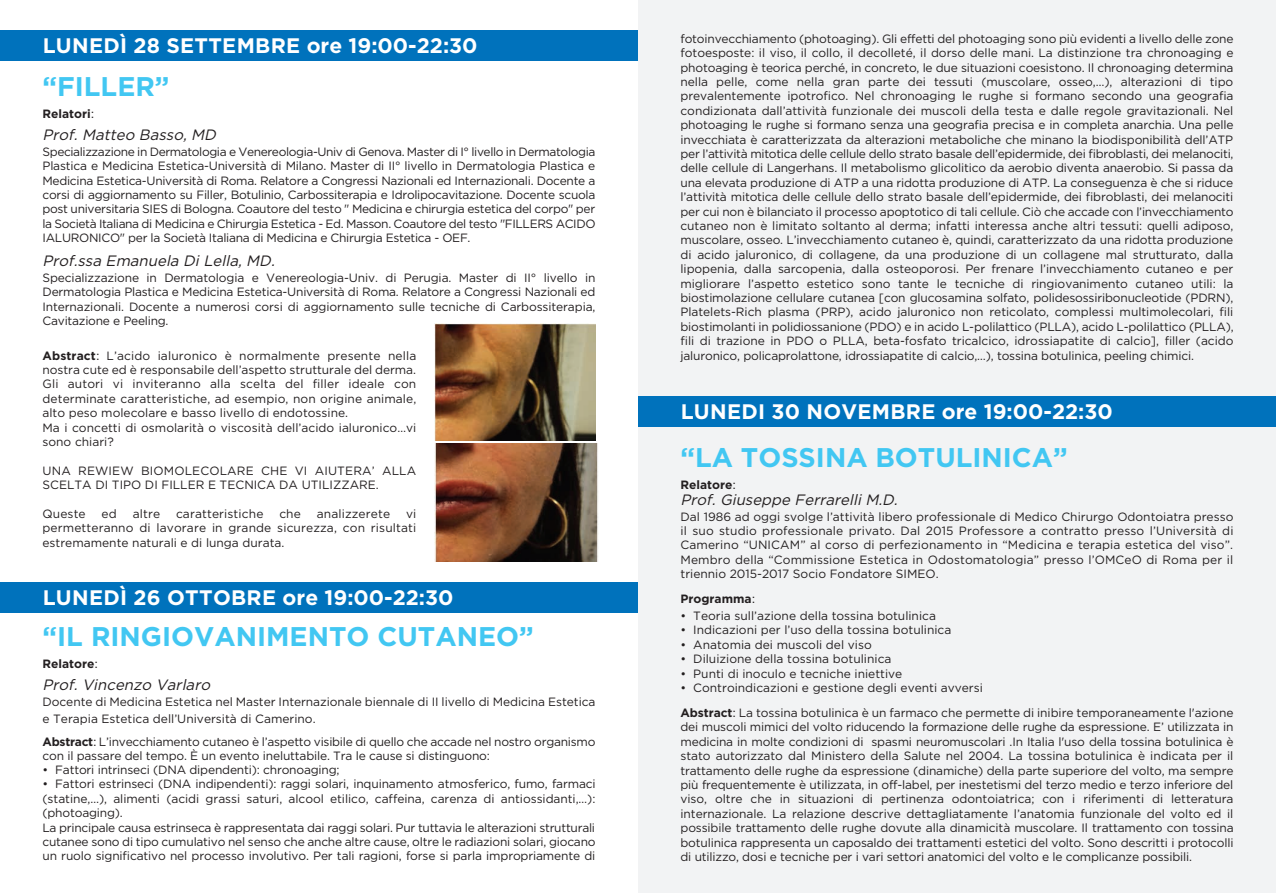
<style>
.page{position:relative;width:1276px;height:893px;background:#fff}
.page>*{position:absolute;margin:0;border:0;box-sizing:border-box;transform-origin:0 0}
.t1{font:700 27px "Gotham";color:#42c7f2}
.t2{font:700 21px "Gotham";letter-spacing:.015em;color:#fff}
.t3{font:italic 15px "Gotham";color:#231f20}
.t4{font:12px/14.4px "Gotham";letter-spacing:-.005em;color:#231f20;text-align:justify}
.t5{font:700 12px "Gotham";color:#231f20}
.s1{font-family:"Swiss 721 BT";font-weight:400}
.s2{font-weight:700}
.s3{font-family:"Swiss 721 BT"}
</style>
<div class="page">
<div style="left:0;top:30px;width:638px;height:31px;background:#0072bc"></div>
<div style="left:638px;top:0;width:638px;height:893px;background:#f2f3f4"></div>
<div style="left:0;top:582px;width:638px;height:31px;background:#0072bc"></div>
<div style="left:638px;top:396px;width:638px;height:31px;background:#0072bc"></div>
<img style="left:434px;top:323px;width:162px;height:117px">
<img style="left:434px;top:444px;width:164px;height:118px">
<h2 class="t2" style="left:43px;top:33px;width:436px">LUNEDÌ 28 SETTEMBRE ore 19:00-22:30</h2>
<h1 class="t1" style="left:43px;top:71px;width:128px">“FILLER”</h1>
<p class="t5" style="left:43px;top:106px;width:53px">Relatori<span class="s1">:</span></p>
<p class="t3" style="left:43px;top:126px;width:178px">Prof. Matteo Basso, MD</p>
<p class="t4" style="left:43px;top:144px;width:554px">Specializzazione in Dermatologia e Venereologia-Univ di Genova. Master di I° livello in Dermatologia Plastica e Medicina Estetica-Università di Milano. Master di II° livello in Dermatologia Plastica e Medicina Estetica-Università di Roma. Relatore a Congressi Nazionali ed Internazionali. Docente a corsi di aggiornamento su Filler, Botulinio, Carbossiterapia e Idrolipocavitazione. Docente scuola post universitaria SIES di Bologna. Coautore del testo " Medicina e chirurgia estetica del corpo" per la Società Italiana di Medicina e Chirurgia Estetica - Ed. Masson. Coautore del testo "FILLERS ACIDO IALURONICO" per la Società Italiana di Medicina e Chirurgia Estetica - OEF.</p>
<p class="t3" style="left:43px;top:253px;width:237px">Prof.ssa Emanuela Di Lella, MD.</p>
<p class="t4" style="left:43px;top:270px;width:554px">Specializzazione in Dermatologia e Venereologia-Univ. di Perugia. Master di II° livello in Dermatologia Plastica e Medicina Estetica-Università di Roma. Relatore a Congressi Nazionali ed Internazionali. Docente a numerosi corsi di aggiornamento sulle tecniche di Carbossiterapia, Cavitazione e Peeling.</p>
<p class="t4" style="left:43px;top:348px;width:375px;text-align:left"><span class="s2">Abstract</span><span class="s3">:</span> L’acido ialuronico è normalmente presente nella nostra cute ed è responsabile dell’aspetto strutturale del derma.<br>Gli autori vi inviteranno alla scelta del filler ideale con determinate caratteristiche, ad esempio, non origine animale, alto peso molecolare e basso livello di endotossine.<br>Ma i concetti di osmolarità o viscosità dell’acido ialuronico…vi sono chiari?</p>
<p class="t4" style="left:43px;top:463px;width:375px">UNA REWIEW BIOMOLECOLARE CHE VI AIUTERA’ ALLA<br>SCELTA DI TIPO DI FILLER E TECNICA DA UTILIZZARE.</p>
<p class="t4" style="left:43px;top:506px;width:45px">Queste</p>
<p class="t4" style="left:102px;top:506px;width:17px">ed</p>
<p class="t4" style="left:133px;top:506px;width:29px">altre</p>
<p class="t4" style="left:176px;top:506px;width:89px">caratteristiche</p>
<p class="t4" style="left:279px;top:506px;width:23px">che</p>
<p class="t4" style="left:317px;top:506px;width:75px">analizzerete</p>
<p class="t4" style="left:43px;top:506px;width:375px;text-indent:363px">vi permetteranno di lavorare in grande sicurezza, con risultati estremamente naturali e di lunga durata.</p>
<h2 class="t2" style="left:43px;top:585px;width:412px">LUNEDÌ 26 OTTOBRE ore 19:00-22:30</h2>
<h1 class="t1" style="left:43px;top:621px;width:493px">“IL RINGIOVANIMENTO CUTANEO”</h1>
<p class="t5" style="left:43px;top:657px;width:57px">Relatore<span class="s1">:</span></p>
<p class="t3" style="left:43px;top:677px;width:172px">Prof. Vincenzo Varlaro</p>
<p class="t4" style="left:42px;top:693px;width:554px;line-height:16.6px">Docente di Medicina Estetica nel Master Internazionale biennale di II livello di Medicina Estetica e Terapia Estetica dell’Università di Camerino.</p>
<p class="t4" style="left:42px;top:734px;width:554px"><span class="s2">Abstract</span><span class="s3">:</span> L’invecchiamento cutaneo è l’aspetto visibile di quello che accade nel nostro organismo con il passare del tempo. È un evento ineluttabile. Tra le cause si distinguono:</p>
<p class="t4" style="left:42px;top:762px;width:299px">• Fattori intrinseci (DNA dipendenti): chronoaging;</p>
<p class="t4" style="left:42px;top:777px;width:555px;text-align:left">• Fattori estrinseci (DNA indipendenti): raggi solari, inquinamento atmosferico, fumo, farmaci (statine,…), alimenti (acidi grassi saturi, alcool etilico, caffeina, carenza di antiossidanti,…): (photoaging).<br>La principale causa estrinseca è rappresentata dai raggi solari. Pur tuttavia le alterazioni strutturali cutanee sono di tipo cumulativo nel senso che anche altre cause, oltre le radiazioni solari, giocano un ruolo significativo nel processo involutivo. Per tali ragioni, forse si parla impropriamente di</p>
<p class="t4" style="left:680px;top:31px;width:554px">fotoinvecchiamento (photoaging). Gli effetti del photoaging sono più evidenti a livello delle zone fotoesposte: il viso, il collo, il decolleté, il dorso delle mani. La distinzione tra chronoaging e photoaging è teorica perché, in concreto, le due situazioni coesistono. Il chronoaging determina nella pelle, come nella gran parte dei tessuti (muscolare, osseo,…), alterazioni di tipo prevalentemente ipotrofico. Nel chronoaging le rughe si formano secondo una geografia condizionata dall’attività funzionale dei muscoli della testa e dalle regole gravitazionali. Nel photoaging le rughe si formano senza una geografia precisa e in completa anarchia. Una pelle invecchiata è caratterizzata da alterazioni metaboliche che minano la biodisponibilità dell’ATP per l’attività mitotica delle cellule dello strato basale dell’epidermide, dei fibroblasti, dei melanociti, delle cellule di Langerhans. Il metabolismo glicolitico da aerobio diventa anaerobio. Si passa da una elevata produzione di ATP a una ridotta produzione di ATP. La conseguenza è che si riduce l’attività mitotica delle cellule dello strato basale dell’epidermide, dei fibroblasti, dei melanociti per cui non è bilanciato il processo apoptotico di tali cellule. Ciò che accade con l’invecchiamento cutaneo non è limitato soltanto al derma; infatti interessa anche altri tessuti: quelli adiposo, muscolare, osseo. L’invecchiamento cutaneo è, quindi, caratterizzato da una ridotta produzione di acido jaluronico, di collagene, da una produzione di un collagene mal strutturato, dalla lipopenia, dalla sarcopenia, dalla osteoporosi. Per frenare l’invecchiamento cutaneo e per migliorare l’aspetto estetico sono tante le tecniche di ringiovanimento cutaneo utili: la biostimolazione cellulare cutanea [con glucosamina solfato, polidesossiribonucleotide (PDRN), Platelets-Rich plasma (PRP), acido jaluronico non reticolato, complessi multimolecolari, fili biostimolanti in polidiossanione (PDO) e in acido L-polilattico (PLLA), acido L-polilattico (PLLA), fili di trazione in PDO o PLLA, beta-fosfato tricalcico, idrossiapatite di calcio], filler (acido jaluronico, policaprolattone, idrossiapatite di calcio,…), tossina botulinica, peeling chimici.</p>
<h2 class="t2" style="left:680px;top:400px;width:434px">LUNEDI 30 NOVEMBRE ore 19:00-22:30</h2>
<h1 class="t1" style="left:680px;top:442px;width:389px">“LA TOSSINA BOTULINICA”</h1>
<p class="t5" style="left:680px;top:477px;width:57px">Relatore<span class="s1">:</span></p>
<p class="t3" style="left:680px;top:491px;width:222px">Prof. Giuseppe Ferrarelli M.D.</p>
<p class="t4" style="left:680px;top:509px;width:554px">Dal 1986 ad oggi svolge l’attività libero professionale di Medico Chirurgo Odontoiatra presso il suo studio professionale privato. Dal 2015 Professore a contratto presso l’Università di Camerino “UNICAM” al corso di perfezionamento in “Medicina e terapia estetica del viso”.<br>Membro della “Commissione Estetica in Odostomatologia” presso l’OMCeO di Roma per il triennio 2015-2017 Socio Fondatore SIMEO.</p>
<p class="t5" style="left:680px;top:592px;width:76px">Programma<span class="s1">:</span></p>
<p class="t4" style="left:680px;top:608px;width:257px">• Teoria sull’azione della tossina botulinica</p>
<p class="t4" style="left:680px;top:623px;width:272px">• Indicazioni per l’uso della tossina botulinica</p>
<p class="t4" style="left:680px;top:637px;width:193px">• Anatomia dei muscoli del viso</p>
<p class="t4" style="left:680px;top:652px;width:212px">• Diluizione della tossina botulinica</p>
<p class="t4" style="left:680px;top:666px;width:223px">• Punti di inoculo e tecniche iniettive</p>
<p class="t4" style="left:680px;top:675px;width:554px;line-height:25.2px">• Controindicazioni e gestione degli eventi avversi<br><span class="s2">Abstract</span><span class="s3">:</span> La tossina botulinica è un farmaco che permette di inibire temporaneamente l'azione</p>
<p class="t4" style="left:680px;top:720px;width:554px">dei muscoli mimici del volto riducendo la formazione delle rughe da espressione. E’ utilizzata in medicina in molte condizioni di spasmi neuromuscolari .In Italia l'uso della tossina botulinica è stato autorizzato dal Ministero della Salute nel 2004. La tossina botulinica è indicata per il trattamento delle rughe da espressione (dinamiche) della parte superiore del volto, ma sempre più frequentemente è utilizzata, in off-label, per inestetismi del terzo medio e terzo inferiore del viso, oltre che in situazioni di pertinenza odontoiatrica; con i riferimenti di letteratura internazionale. La relazione descrive dettagliatamente l’anatomia funzionale del volto ed il possibile trattamento delle rughe dovute alla dinamicità muscolare. Il trattamento con tossina botulinica rappresenta un caposaldo dei trattamenti estetici del volto. Sono descritti i protocolli di utilizzo, dosi e tecniche per i vari settori anatomici del volto e le complicanze possibili.</p>
</div>
